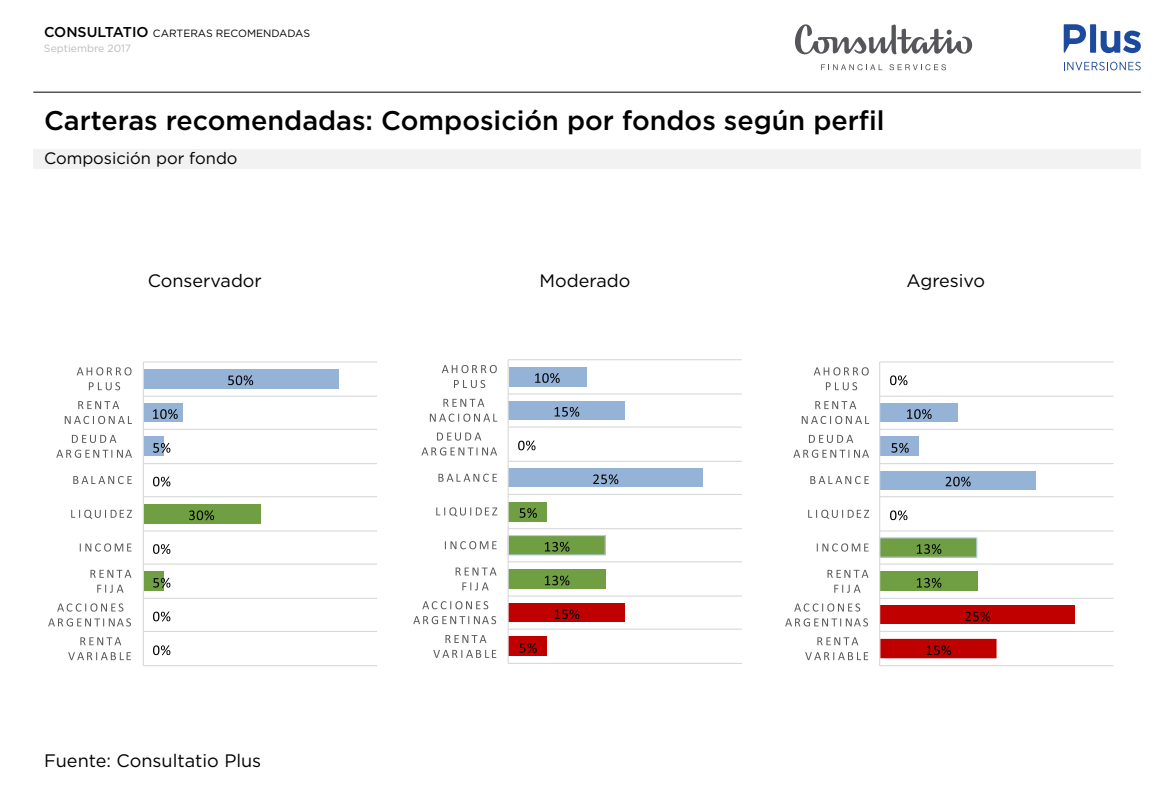
<style>
.page{position:relative;width:1170px;height:810px;background:#fff}
.page>*{position:absolute;margin:0;border:0;box-sizing:border-box;transform-origin:0 0}
.t1{font:500 27px "Gotham";color:#000}
.t2{font:18.15px "Gotham";color:#000}
.t3{font:18px "Gotham";color:#000}
.t4{font:16.5px "Gotham";color:#000}
.t5{font:10.5px/15.6px "Gotham";color:#000}
.s1{font-weight:500;font-size:14.25px}
.s2{color:#bbbbbd}
</style>
<div class="page">
<hr style="left:33px;top:92px;width:1108px;height:1px;background:#000">
<div style="left:33px;top:150px;width:1108px;height:19px;background:#f2f2f2"></div>
<svg style="left:1064px;top:62px;width:77px;height:8px"></svg>
<div style="left:1090px;top:24px;width:6px;height:29px;background:#1c4a9e"></div>
<svg style="left:1101px;top:31px;width:40px;height:22px"></svg>
<svg style="left:1064px;top:24px;width:22px;height:29px"></svg>
<svg style="left:795px;top:24px;width:177px;height:30px"></svg>
<svg style="left:821px;top:64px;width:61px;height:6px"></svg>
<svg style="left:889px;top:64px;width:57px;height:6px"></svg>
<hr style="left:143px;top:665px;width:234px;height:1px;background:#d9d9d9">
<hr style="left:143px;top:631px;width:234px;height:1px;background:#d9d9d9">
<hr style="left:143px;top:598px;width:234px;height:1px;background:#d9d9d9">
<hr style="left:143px;top:564px;width:234px;height:1px;background:#d9d9d9">
<hr style="left:143px;top:530px;width:234px;height:2px;background:#d9d9d9">
<hr style="left:143px;top:496px;width:234px;height:1px;background:#d9d9d9">
<hr style="left:143px;top:463px;width:234px;height:1px;background:#d9d9d9">
<hr style="left:143px;top:429px;width:234px;height:1px;background:#d9d9d9">
<hr style="left:143px;top:396px;width:234px;height:1px;background:#d9d9d9">
<hr style="left:143px;top:361px;width:234px;height:2px;background:#d9d9d9">
<div style="left:144px;top:572px;width:19px;height:19px;background:#6f9e43"></div>
<div style="left:144px;top:504px;width:116px;height:20px;background:#6f9e43"></div>
<div style="left:144px;top:437px;width:19px;height:19px;background:#95b3d7"></div>
<div style="left:144px;top:404px;width:38px;height:18px;background:#95b3d7"></div>
<div style="left:144px;top:369px;width:194px;height:20px;background:#95b3d7"></div>
<hr style="left:143px;top:362px;width:1px;height:304px;background:#d9d9d9">
<svg style="left:153px;top:645px;width:17px;height:10px"></svg>
<svg style="left:153px;top:612px;width:17px;height:9px"></svg>
<svg style="left:153px;top:578px;width:17px;height:10px"></svg>
<svg style="left:153px;top:544px;width:17px;height:10px"></svg>
<svg style="left:189px;top:510px;width:25px;height:10px"></svg>
<svg style="left:153px;top:477px;width:17px;height:10px"></svg>
<svg style="left:153px;top:443px;width:17px;height:10px"></svg>
<svg style="left:153px;top:409px;width:25px;height:10px"></svg>
<svg style="left:228px;top:375px;width:25px;height:10px"></svg>
<svg style="left:80px;top:637px;width:41px;height:8px"></svg>
<svg style="left:68px;top:652px;width:63px;height:8px"></svg>
<svg style="left:57px;top:603px;width:66px;height:9px"></svg>
<svg style="left:48px;top:618px;width:83px;height:9px"></svg>
<svg style="left:90px;top:570px;width:41px;height:8px"></svg>
<svg style="left:97px;top:585px;width:27px;height:8px"></svg>
<svg style="left:80px;top:543px;width:52px;height:9px"></svg>
<svg style="left:71px;top:510px;width:61px;height:9px"></svg>
<svg style="left:73px;top:476px;width:59px;height:8px"></svg>
<svg style="left:72px;top:435px;width:44px;height:8px"></svg>
<svg style="left:56px;top:450px;width:76px;height:8px"></svg>
<svg style="left:78px;top:401px;width:41px;height:8px"></svg>
<svg style="left:65px;top:416px;width:67px;height:8px"></svg>
<svg style="left:77px;top:367px;width:55px;height:8px"></svg>
<svg style="left:89px;top:382px;width:31px;height:8px"></svg>
<hr style="left:508px;top:663px;width:234px;height:1px;background:#d9d9d9">
<hr style="left:508px;top:629px;width:234px;height:1px;background:#d9d9d9">
<hr style="left:508px;top:595px;width:234px;height:2px;background:#d9d9d9">
<hr style="left:508px;top:561px;width:234px;height:1px;background:#d9d9d9">
<hr style="left:508px;top:528px;width:234px;height:1px;background:#d9d9d9">
<hr style="left:508px;top:494px;width:234px;height:1px;background:#d9d9d9">
<hr style="left:508px;top:461px;width:234px;height:1px;background:#d9d9d9">
<hr style="left:508px;top:427px;width:234px;height:1px;background:#d9d9d9">
<hr style="left:508px;top:393px;width:234px;height:2px;background:#d9d9d9">
<hr style="left:508px;top:359px;width:234px;height:1px;background:#d9d9d9">
<div style="left:509px;top:637px;width:38px;height:19px;background:#c00000"></div>
<div style="left:509px;top:603px;width:116px;height:19px;background:#c00000"></div>
<div style="left:509px;top:569px;width:97px;height:20px;background:#6f9e43"></div>
<div style="left:508px;top:536px;width:97px;height:19px;background:#6f9e43"></div>
<div style="left:508px;top:535px;width:98px;height:21px;border:1px solid #b9cde5"></div>
<div style="left:509px;top:502px;width:38px;height:19px;background:#6f9e43"></div>
<div style="left:509px;top:469px;width:194px;height:18px;background:#95b3d7"></div>
<div style="left:509px;top:401px;width:116px;height:19px;background:#95b3d7"></div>
<div style="left:509px;top:367px;width:78px;height:20px;background:#95b3d7"></div>
<hr style="left:508px;top:360px;width:1px;height:303px;background:#d9d9d9">
<svg style="left:520px;top:643px;width:17px;height:10px"></svg>
<svg style="left:555px;top:609px;width:24px;height:10px"></svg>
<svg style="left:545px;top:576px;width:24px;height:9px"></svg>
<svg style="left:545px;top:542px;width:24px;height:10px"></svg>
<svg style="left:520px;top:508px;width:17px;height:10px"></svg>
<svg style="left:593px;top:474px;width:25px;height:10px"></svg>
<svg style="left:518px;top:441px;width:18px;height:9px"></svg>
<svg style="left:555px;top:407px;width:24px;height:10px"></svg>
<svg style="left:535px;top:373px;width:25px;height:10px"></svg>
<svg style="left:446px;top:635px;width:40px;height:8px"></svg>
<svg style="left:433px;top:650px;width:63px;height:8px"></svg>
<svg style="left:422px;top:601px;width:66px;height:8px"></svg>
<svg style="left:413px;top:616px;width:83px;height:8px"></svg>
<svg style="left:456px;top:568px;width:41px;height:8px"></svg>
<svg style="left:462px;top:582px;width:27px;height:9px"></svg>
<svg style="left:445px;top:541px;width:52px;height:8px"></svg>
<svg style="left:436px;top:507px;width:61px;height:10px"></svg>
<svg style="left:438px;top:474px;width:59px;height:8px"></svg>
<svg style="left:437px;top:433px;width:44px;height:8px"></svg>
<svg style="left:422px;top:447px;width:75px;height:9px"></svg>
<svg style="left:443px;top:399px;width:41px;height:8px"></svg>
<svg style="left:430px;top:414px;width:67px;height:8px"></svg>
<svg style="left:442px;top:365px;width:55px;height:8px"></svg>
<svg style="left:454px;top:380px;width:31px;height:8px"></svg>
<hr style="left:880px;top:665px;width:233px;height:1px;background:#d9d9d9">
<hr style="left:880px;top:631px;width:233px;height:1px;background:#d9d9d9">
<hr style="left:880px;top:598px;width:233px;height:1px;background:#d9d9d9">
<hr style="left:880px;top:564px;width:233px;height:1px;background:#d9d9d9">
<hr style="left:880px;top:530px;width:233px;height:2px;background:#d9d9d9">
<hr style="left:880px;top:496px;width:233px;height:1px;background:#d9d9d9">
<hr style="left:880px;top:463px;width:233px;height:1px;background:#d9d9d9">
<hr style="left:880px;top:429px;width:233px;height:1px;background:#d9d9d9">
<hr style="left:880px;top:396px;width:233px;height:1px;background:#d9d9d9">
<hr style="left:880px;top:361px;width:233px;height:2px;background:#d9d9d9">
<div style="left:880px;top:639px;width:117px;height:19px;background:#c00000"></div>
<div style="left:880px;top:606px;width:194px;height:18px;background:#c00000"></div>
<div style="left:880px;top:572px;width:97px;height:19px;background:#6f9e43"></div>
<div style="left:880px;top:538px;width:97px;height:19px;background:#6f9e43"></div>
<div style="left:879px;top:537px;width:98px;height:21px;border:1px solid #b9cde5"></div>
<div style="left:880px;top:471px;width:156px;height:18px;background:#95b3d7"></div>
<div style="left:880px;top:437px;width:39px;height:19px;background:#95b3d7"></div>
<div style="left:880px;top:404px;width:78px;height:18px;background:#95b3d7"></div>
<hr style="left:879px;top:362px;width:1px;height:304px;background:#d9d9d9">
<svg style="left:927px;top:645px;width:24px;height:10px"></svg>
<svg style="left:965px;top:612px;width:25px;height:9px"></svg>
<svg style="left:917px;top:578px;width:24px;height:10px"></svg>
<svg style="left:917px;top:544px;width:24px;height:10px"></svg>
<svg style="left:890px;top:510px;width:17px;height:10px"></svg>
<svg style="left:946px;top:477px;width:25px;height:10px"></svg>
<svg style="left:892px;top:443px;width:17px;height:10px"></svg>
<svg style="left:907px;top:409px;width:25px;height:10px"></svg>
<svg style="left:890px;top:375px;width:17px;height:10px"></svg>
<svg style="left:817px;top:637px;width:41px;height:8px"></svg>
<svg style="left:805px;top:652px;width:63px;height:8px"></svg>
<svg style="left:794px;top:603px;width:66px;height:9px"></svg>
<svg style="left:785px;top:618px;width:83px;height:9px"></svg>
<svg style="left:828px;top:570px;width:40px;height:8px"></svg>
<svg style="left:834px;top:585px;width:27px;height:8px"></svg>
<svg style="left:817px;top:543px;width:52px;height:9px"></svg>
<svg style="left:808px;top:510px;width:61px;height:9px"></svg>
<svg style="left:810px;top:476px;width:59px;height:8px"></svg>
<svg style="left:809px;top:435px;width:44px;height:8px"></svg>
<svg style="left:793px;top:450px;width:76px;height:8px"></svg>
<svg style="left:815px;top:401px;width:41px;height:8px"></svg>
<svg style="left:802px;top:416px;width:67px;height:8px"></svg>
<svg style="left:814px;top:367px;width:55px;height:8px"></svg>
<svg style="left:826px;top:382px;width:31px;height:8px"></svg>
<p class="t5" style="left:44px;top:25px;width:268px"><span class="s1">CONSULTATIO</span> CARTERAS RECOMENDADAS<br><span class="s2">Septiembre 2017</span></p>
<p class="t1" style="left:44px;top:105px;width:842px">Carteras recomendadas: Composición por fondos según perfil</p>
<p class="t4" style="left:44px;top:149px;width:195px">Composición por fondo</p>
<p class="t3" style="left:148px;top:270px;width:116px">Conservador</p>
<p class="t3" style="left:540px;top:270px;width:92px">Moderado</p>
<p class="t3" style="left:907px;top:270px;width:80px">Agresivo</p>
<p class="t2" style="left:44px;top:750px;width:219px">Fuente: Consultatio Plus</p>
</div>
